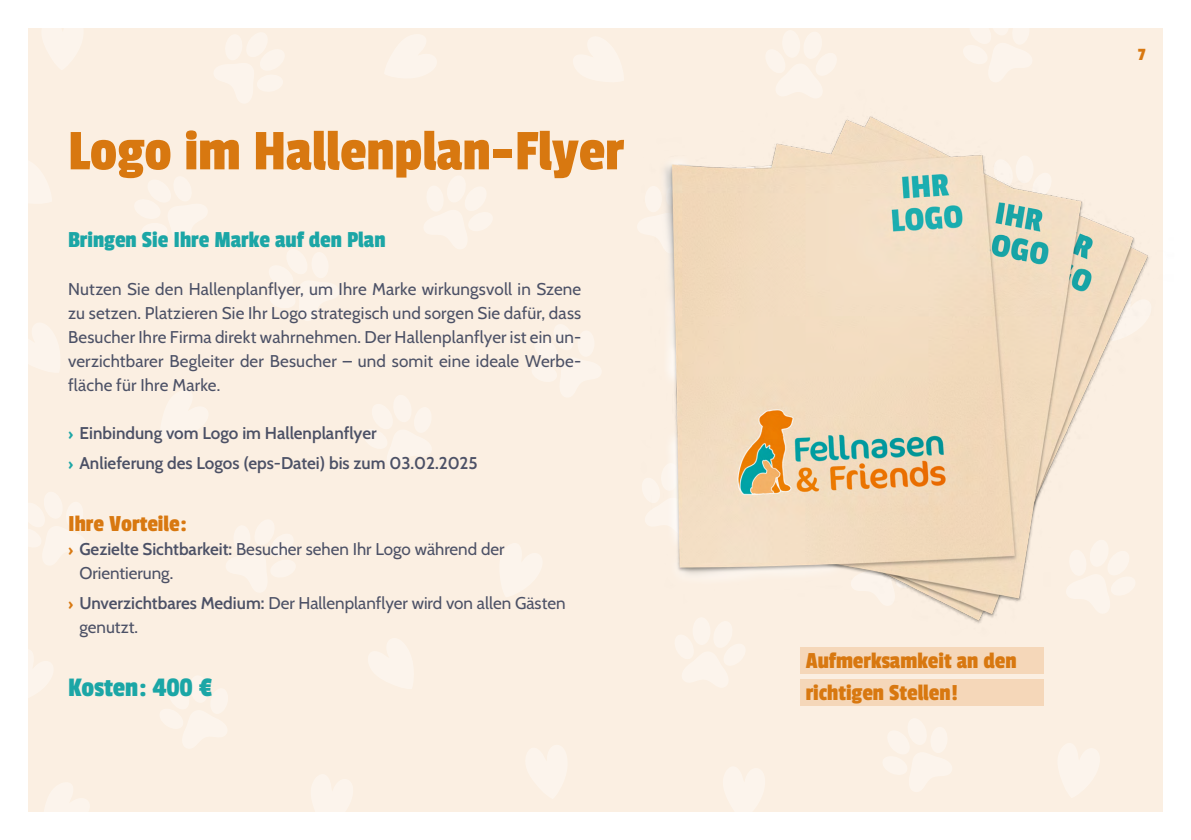
<style>
.page{position:relative;width:1191px;height:840px;background:#fff}
.page>*{position:absolute;margin:0;border:0;box-sizing:border-box;transform-origin:0 0}
.t1{font:60px "Passion One";color:#d87810}
.t2{font:28px "Passion One";color:#1ba6a6}
.t3{font:24px/32px "Passion One";color:#d87810}
.t4{font:24px "Passion One";color:#1ba6a6}
.t5{font:18px "Passion One";color:#d87810}
.t6{font:17px/24px "Cabin";color:#4c5166}
.t7{font:600 17px/29.6px "Cabin";color:#4c5166}
.s1{font-family:"Passion One";font-weight:400;font-size:16px;color:#1ba6a6}
.s2{font-family:"Passion One";font-size:16px;color:#d87810}
.s3{font-weight:600}
</style>
<div class="page">
<div style="left:28px;top:28px;width:1134px;height:783px;background:#fbefe2"></div>
<svg style="left:41px;top:811px;width:60px;height:1px"></svg>
<svg style="left:308px;top:811px;width:53px;height:1px"></svg>
<svg style="left:720px;top:811px;width:50px;height:1px"></svg>
<div style="left:800px;top:647px;width:243px;height:26px;background:#f5d7b9"></div>
<div style="left:800px;top:679px;width:243px;height:26px;background:#f5d7b9"></div>
<img style="left:664px;top:70px;width:499px;height:596px">
<h1 class="t1" style="left:68px;top:119px;width:557px">Logo im Hallenplan-Flyer</h1>
<h3 class="t4" style="left:68px;top:227px;width:319px">Bringen Sie Ihre Marke auf den Plan</h3>
<p class="t6" style="left:68px;top:276px;width:515px;text-align:justify">Nutzen Sie den Hallenplanflyer, um Ihre Marke wirkungsvoll in Szene zu setzen. Platzieren Sie Ihr Logo strategisch und sorgen Sie dafür, dass Besucher Ihre Firma direkt wahrnehmen. Der Hallenplanflyer ist ein un&shy;verzichtbarer Begleiter der Besucher – und somit eine ideale Werbe&shy;fläche für Ihre Marke.</p>
<p class="t7" style="left:68px;top:417px;width:411px"><span class="s1">›</span> Einbindung vom Logo im Hallenplanflyer<br><span class="s1">›</span> Anlieferung des Logos (eps-Datei) bis zum 03.02.2025</p>
<h3 class="t3" style="left:68px;top:507px;width:120px">Ihre Vorteile:</h3>
<p class="t6" style="left:79px;top:535px;width:427px;text-indent:-11px"><span class="s2">›</span> <span class="s3">Gezielte Sichtbarkeit:</span> Besucher sehen Ihr Logo während der<br>Orientierung.</p>
<p class="t6" style="left:79px;top:589px;width:487px;text-indent:-11px"><span class="s2">›</span> <span class="s3">Unverzichtbares Medium:</span> Der Hallenplanflyer wird von allen Gästen genutzt.</p>
<h2 class="t2" style="left:68px;top:672px;width:146px">Kosten: 400 €</h2>
<p class="t5" style="left:1138px;top:45px;width:9px">7</p>
<h3 class="t3" style="left:806px;top:643px;width:212px">Aufmerksamkeit an den richtigen Stellen!</h3>
</div>
